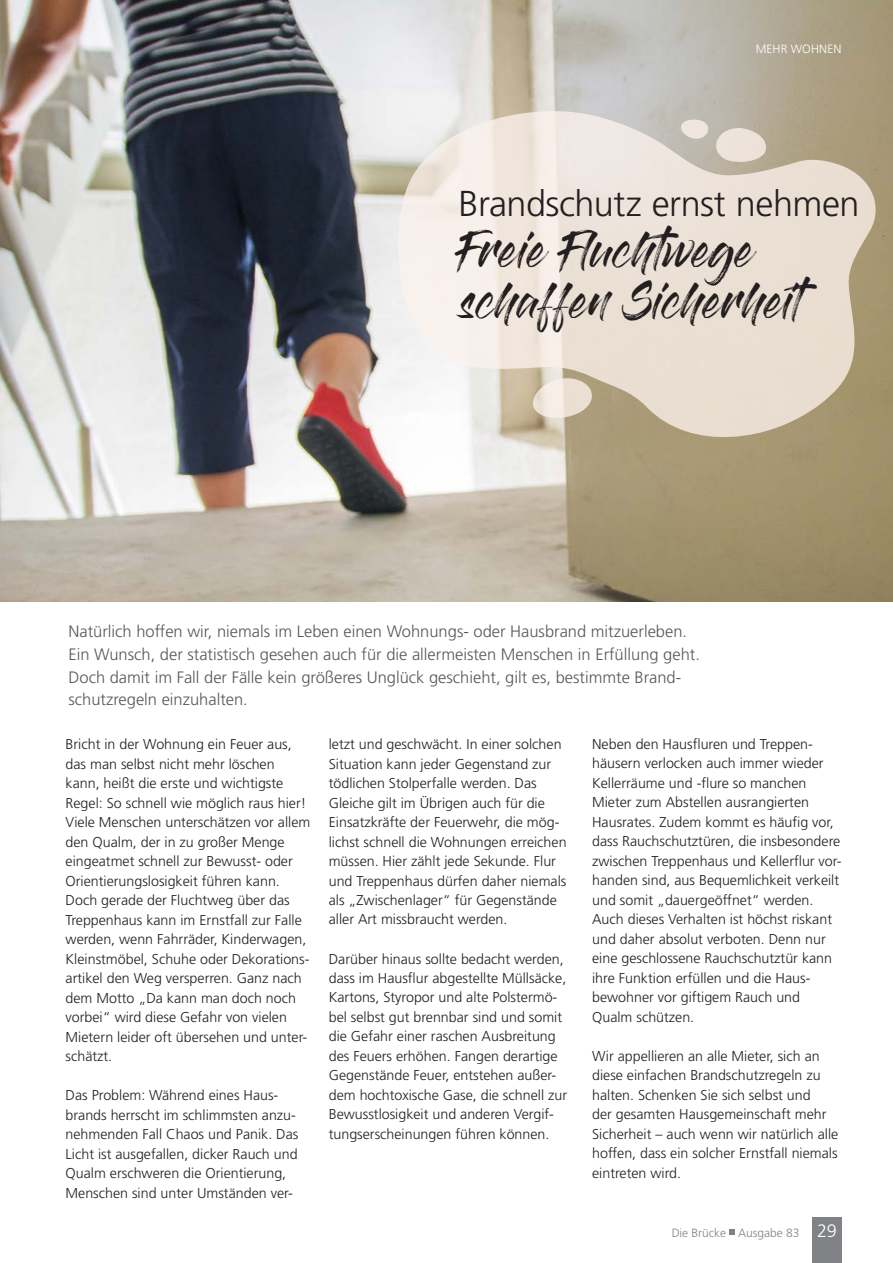
<style>
.page{position:relative;width:893px;height:1263px;background:#fff}
.page>*{position:absolute;margin:0;border:0;box-sizing:border-box;transform-origin:0 0}
.t1{font:36px/51px "Gloss And Bloom";letter-spacing:-.005em;color:#231f20}
.t2{font:300 36px "Frutiger LT Pro";letter-spacing:-.015em;color:#231f20}
.t3{font:300 18px "Frutiger LT Pro";color:#fff}
.t4{font:300 16.5px/22.5px "Frutiger LT Pro";color:#57585a}
.t5{font:300 14.25px/19.5px "Frutiger LT Pro";color:#231f20}
.t6{font:300 12px "Frutiger LT Pro";color:#808285}
.t7{font:300 12px "Frutiger LT Pro";letter-spacing:.015em;color:#fff}
</style>
<div class="page">
<svg style="left:729px;top:1229px;width:6px;height:5px"></svg>
<img style="left:0;top:0;width:893px;height:601px">
<svg style="left:397px;top:106px;width:489px;height:345px;background:#e0d7c9"></svg>
<svg style="left:679px;top:120px;width:90px;height:42px;background:#d2cabf"></svg>
<svg style="left:530px;top:375px;width:63px;height:43px;background:#ded2c2"></svg>
<div style="left:812px;top:1217px;width:30px;height:46px;background:#808285"></div>
<p class="t7" style="left:756px;top:41px;width:87px">MEHR WOHNEN</p>
<h1 class="t2" style="left:459px;top:183px;width:402px">Brandschutz ernst nehmen</h1>
<h1 class="t1" style="left:459px;top:229px;width:368px">Freie Fluchtwege schaffen Sicherheit</h1>
<p class="t4" style="left:69px;top:621px;width:633px">Natürlich hoffen wir, niemals im Leben einen Wohnungs- oder Hausbrand mitzuerleben.<br>Ein Wunsch, der statistisch gesehen auch für die allermeisten Menschen in Erfüllung geht.<br>Doch damit im Fall der Fälle kein größeres Unglück geschieht, gilt es, bestimmte Brand&shy;schutzregeln einzuhalten.</p>
<p class="t5" style="left:66px;top:734px;width:246px">Bricht in der Wohnung ein Feuer aus, das man selbst nicht mehr löschen kann, heißt die erste und wichtigste Regel: So schnell wie möglich raus hier!<br>Viele Menschen unterschätzen vor allem den Qualm, der in zu großer Menge eingeatmet schnell zur Bewusst- oder Orientierungslosigkeit führen kann.<br>Doch gerade der Fluchtweg über das Treppenhaus kann im Ernstfall zur Falle werden, wenn Fahrräder, Kinderwagen, Kleinstmöbel, Schuhe oder Dekorations&shy;artikel den Weg versperren. Ganz nach dem Motto „Da kann man doch noch vorbei“ wird diese Gefahr von vielen Mietern leider oft übersehen und unter&shy;schätzt.</p>
<p class="t5" style="left:66px;top:1085px;width:234px">Das Problem: Während eines Haus&shy;brands herrscht im schlimmsten anzu&shy;nehmenden Fall Chaos und Panik. Das Licht ist ausgefallen, dicker Rauch und Qualm erschweren die Orientierung, Menschen sind unter Umständen ver-</p>
<p class="t5" style="left:592px;top:734px;width:251px">Neben den Hausfluren und Treppen&shy;häusern verlocken auch immer wieder Kellerräume und -flure so manchen Mieter zum Abstellen ausrangierten Hausrates. Zudem kommt es häufig vor, dass Rauchschutztüren, die insbesondere zwischen Treppenhaus und Kellerflur vor&shy;handen sind, aus Bequemlichkeit verkeilt und somit „dauergeöffnet“ werden.<br>Auch dieses Verhalten ist höchst riskant und daher absolut verboten. Denn nur eine geschlossene Rauchschutztür kann ihre Funktion erfüllen und die Haus&shy;bewohner vor giftigem Rauch und Qualm schützen.</p>
<p class="t5" style="left:592px;top:1046px;width:248px">Wir appellieren an alle Mieter, sich an diese einfachen Brandschutzregeln zu halten. Schenken Sie sich selbst und<br>der gesamten Hausgemeinschaft mehr Sicherheit – auch wenn wir natürlich alle hoffen, dass ein solcher Ernstfall niemals eintreten wird.</p>
<p class="t5" style="left:329px;top:734px;width:239px">letzt und geschwächt. In einer solchen Situation kann jeder Gegenstand zur tödlichen Stolperfalle werden. Das Gleiche gilt im Übrigen auch für die Einsatzkräfte der Feuerwehr, die mög&shy;lichst schnell die Wohnungen erreichen müssen. Hier zählt jede Sekunde. Flur und Treppenhaus dürfen daher niemals als „Zwischenlager“ für Gegenstände aller Art missbraucht werden.</p>
<p class="t5" style="left:329px;top:949px;width:240px">Darüber hinaus sollte bedacht werden, dass im Hausflur abgestellte Müllsäcke, Kartons, Styropor und alte Polstermö&shy;bel selbst gut brennbar sind und somit die Gefahr einer raschen Ausbreitung des Feuers erhöhen. Fangen derartige Gegenstände Feuer, entstehen außer&shy;dem hochtoxische Gase, die schnell zur Bewusstlosigkeit und anderen Vergif&shy;tungserscheinungen führen können.</p>
<p class="t6" style="left:671px;top:1225px;width:129px">Die Brücke Ausgabe 83</p>
<p class="t3" style="left:817px;top:1220px;width:21px">29</p>
</div>
